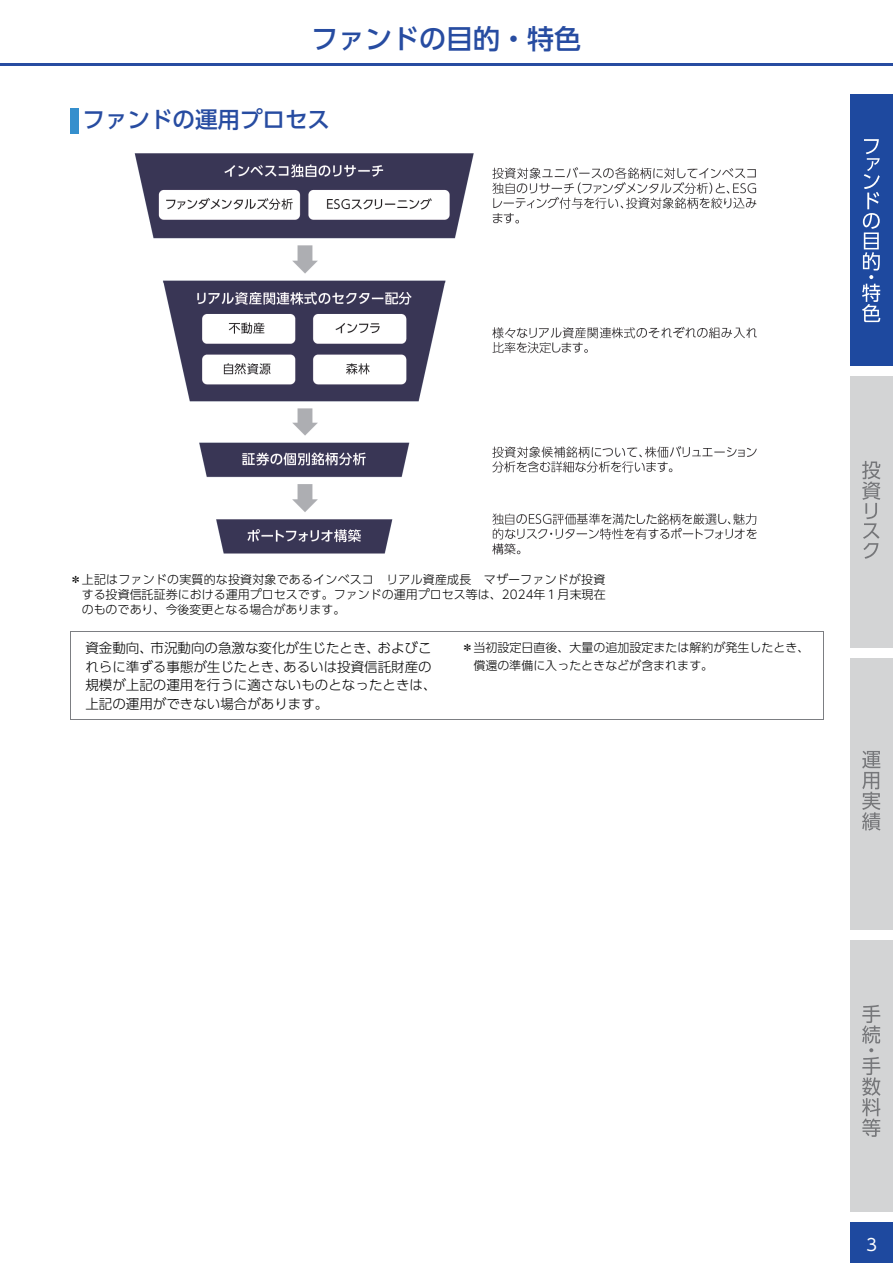
<style>
.page{position:relative;width:893px;height:1263px;background:#fff}
.page>*{position:absolute;margin:0;border:0;box-sizing:border-box;transform-origin:0 0}
.t1{font:500 27px "UD Shin Go Pr 6 N";color:#274ca1}
.t2{font:500 22.5px "UD Shin Go Pr 6 N";color:#274ca1}
.t3{font:16.5px "UD Shin Go Pr 6 N";color:#fff}
.t4{font:300 13.5px/18.8px "UD Shin Go Pr 6 N";color:#000}
.t5{font:300 12px/15px "UD Shin Go Pr 6 N";color:#000;text-align:justify}
</style>
<div class="page">
<hr style="left:0;top:64px;width:893px;height:2px;background:#274ca1">
<div style="left:70px;top:108px;width:8px;height:25px;background:#358fcd"></div>
<hr style="left:70px;top:631px;width:753px;height:1px;background:#7c7e82">
<hr style="left:70px;top:632px;width:1px;height:88px;background:#7c7e82">
<hr style="left:70px;top:719px;width:362px;height:1px;background:#7c7e82">
<hr style="left:431px;top:719px;width:30px;height:1px;background:#7c7e82">
<hr style="left:460px;top:719px;width:363px;height:1px;background:#7c7e82">
<hr style="left:823px;top:632px;width:1px;height:88px;background:#7c7e82">
<img style="left:134px;top:153px;width:623px;height:402px">
<div style="left:850px;top:95px;width:43px;height:271px;background:#1e499f"></div>
<div style="left:850px;top:377px;width:43px;height:271px;background:#d3d4d5"></div>
<div style="left:850px;top:658px;width:43px;height:272px;background:#d3d4d5"></div>
<div style="left:850px;top:940px;width:43px;height:271px;background:#d3d4d5"></div>
<div style="left:850px;top:1222px;width:43px;height:41px;background:#1e499f"></div>
<svg style="left:862px;top:139px;width:18px;height:183px"></svg>
<svg style="left:862px;top:461px;width:18px;height:98px"></svg>
<svg style="left:862px;top:751px;width:18px;height:79px"></svg>
<svg style="left:862px;top:1005px;width:18px;height:132px"></svg>
<h1 class="t1" style="left:311px;top:16px;width:271px">ファンドの目的・特色</h1>
<h2 class="t2" style="left:83px;top:101px;width:249px">ファンドの運用プロセス</h2>
<p class="t5" style="left:82px;top:571px;width:525px;text-indent:-12px">＊上記はファンドの実質的な投資対象であるインベスコ リアル資産成長 マザーファンドが投資する投資信託証券における運用プロセスです。ファンドの運用プロセス等は、2024年１月末現在のものであり、今後変更となる場合があります。</p>
<p class="t4" style="left:85px;top:638px;width:352px">資金動向、市況動向の急激な変化が生じたとき、およびこれらに準ずる事態が生じたとき、あるいは投資信託財産の規模が上記の運用を行うに適さないものとなったときは、上記の運用ができない場合があります。</p>
<p class="t5" style="left:473px;top:638px;width:338px;line-height:18px;text-indent:-12px">＊当初設定日直後、大量の追加設定または解約が発生したとき、償還の準備に入ったときなどが含まれます。</p>
<h3 class="t3" style="left:864px;top:1232px;width:18px">３</h3>
</div>
